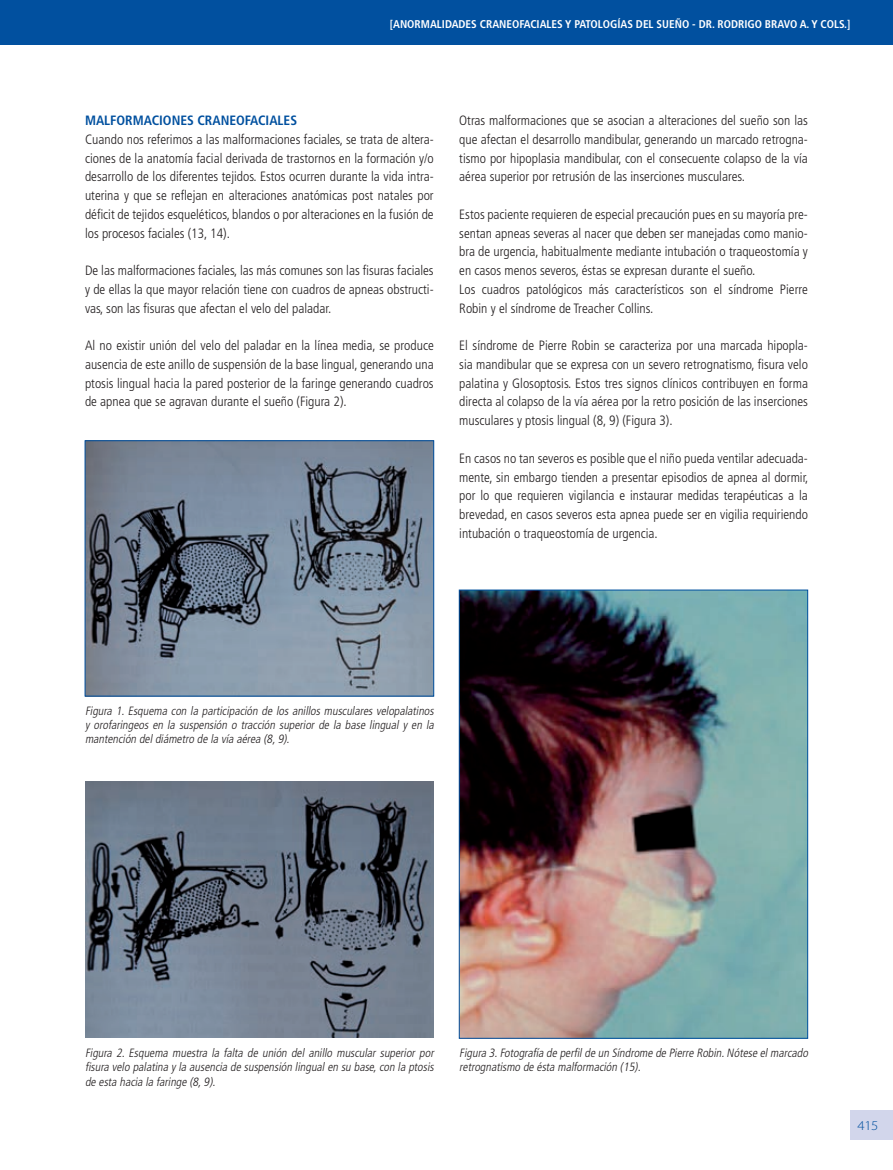
<style>
.page{position:relative;width:893px;height:1170px;background:#fff}
.page>*{position:absolute;margin:0;border:0;box-sizing:border-box;transform-origin:0 0}
.t1{font:300 condensed 13.5px/18.8px "Frutiger";color:#231f20;text-align:justify}
.t2{font:700 condensed 13.5px "Frutiger";color:#01509f}
.t3{font:300 13.5px "Myriad Pro";color:#01509f;scale:1.1 1}
.t4{font:italic 300 condensed 12px/14.4px "Frutiger";color:#231f20;text-align:justify}
.t5{font:700 condensed 11.25px "Frutiger";color:#fff}
</style>
<div class="page">
<div style="left:850px;top:1110px;width:43px;height:30px;background:#d2d6eb"></div>
<div style="left:0;top:0;width:893px;height:44px;background:#01509f"></div>
<img style="left:87px;top:442px;width:345px;height:252px">
<div style="left:85px;top:440px;width:349px;height:256px;border:1px solid #01509f"></div>
<img style="left:85px;top:781px;width:349px;height:256px">
<img style="left:461px;top:591px;width:345px;height:445px">
<div style="left:459px;top:589px;width:349px;height:449px;border:1px solid #01509f"></div>
<p class="t5" style="left:390px;top:17px;width:462px">[ANORMALIDADES CRANEOFACIALES Y PATOLOGÍAS DEL SUEÑO - DR. RODRIGO BRAVO A. Y COLS.]</p>
<p class="t2" style="left:85px;top:112px;width:214px">MALFORMACIONES CRANEOFACIALES</p>
<p class="t1" style="left:85px;top:130px;width:350px">Cuando nos referimos a las malformaciones faciales, se trata de altera&shy;ciones de la anatomía facial derivada de trastornos en la formación y/o desarrollo de los diferentes tejidos. Estos ocurren durante la vida intra&shy;uterina y que se reflejan en alteraciones anatómicas post natales por déficit de tejidos esqueléticos, blandos o por alteraciones en la fusión de los procesos faciales (13, 14).</p>
<p class="t1" style="left:85px;top:261px;width:350px">De las malformaciones faciales, las más comunes son las fisuras faciales y de ellas la que mayor relación tiene con cuadros de apneas obstructi&shy;vas, son las fisuras que afectan el velo del paladar.</p>
<p class="t1" style="left:85px;top:336px;width:350px">Al no existir unión del velo del paladar en la línea media, se produce ausencia de este anillo de suspensión de la base lingual, generando una ptosis lingual hacia la pared posterior de la faringe generando cuadros de apnea que se agravan durante el sueño (Figura 2).</p>
<p class="t1" style="left:459px;top:111px;width:350px">Otras malformaciones que se asocian a alteraciones del sueño son las que afectan el desarrollo mandibular, generando un marcado retrogna&shy;tismo por hipoplasia mandibular, con el consecuente colapso de la vía aérea superior por retrusión de las inserciones musculares.</p>
<p class="t1" style="left:459px;top:205px;width:350px;text-align:left">Estos paciente requieren de especial precaución pues en su mayoría pre&shy;sentan apneas severas al nacer que deben ser manejadas como manio&shy;bra de urgencia, habitualmente mediante intubación o traqueostomía y en casos menos severos, éstas se expresan durante el sueño.<br>Los cuadros patológicos más característicos son el síndrome Pierre Robin y el síndrome de Treacher Collins.</p>
<p class="t1" style="left:459px;top:336px;width:350px">El síndrome de Pierre Robin se caracteriza por una marcada hipopla&shy;sia mandibular que se expresa con un severo retrognatismo, fisura velo palatina y Glosoptosis. Estos tres signos clínicos contribuyen en forma directa al colapso de la vía aérea por la retro posición de las inserciones musculares y ptosis lingual (8, 9) (Figura 3).</p>
<p class="t1" style="left:459px;top:449px;width:351px">En casos no tan severos es posible que el niño pueda ventilar adecuada&shy;mente, sin embargo tienden a presentar episodios de apnea al dormir, por lo que requieren vigilancia e instaurar medidas terapéuticas a la brevedad, en casos severos esta apnea puede ser en vigilia requiriendo intubación o traqueostomía de urgencia.</p>
<p class="t4" style="left:85px;top:703px;width:353px">Figura 1. Esquema con la participación de los anillos musculares velopalatinos y orofaringeos en la suspensión o tracción superior de la base lingual y en la mantención deldiámetro de la vía aérea (8,9).</p>
<p class="t4" style="left:85px;top:1045px;width:353px">Figura 2. Esquema muestra la falta de unión del anillo muscular superior por fisura velo palatina yla ausencia de suspensión lingualen su base,con la ptosis de esta hacia la faringe (8,9).</p>
<p class="t4" style="left:459px;top:1045px;width:353px">Figura 3.Fotografía de perfilde un Síndrome de Pierre Robin.Nótese elmarcado retrognatismo de ésta malformación (15).</p>
<p class="t3" style="left:857px;top:1117px;width:21px">415</p>
</div>
